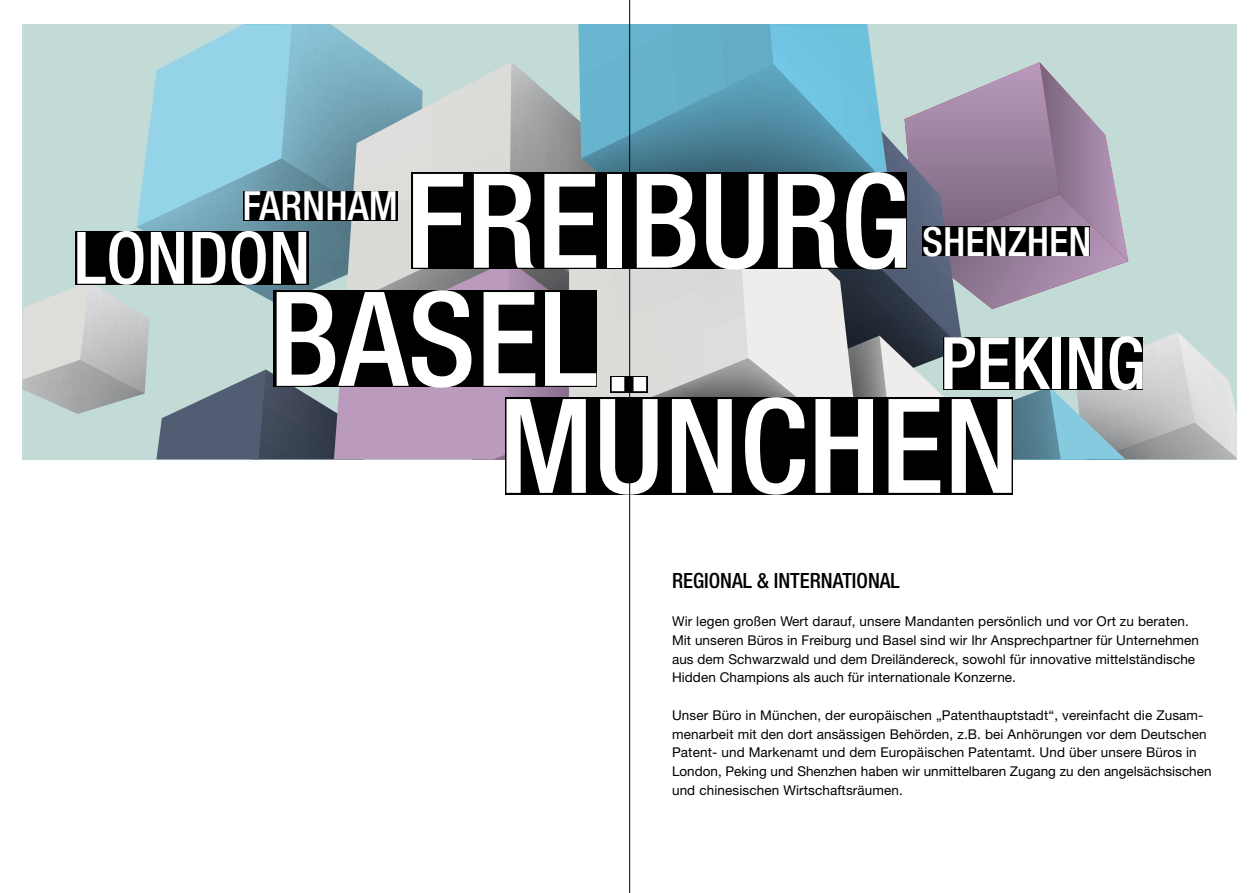
<style>
.page{position:relative;width:1259px;height:893px;background:#fff}
.page>*{position:absolute;margin:0;border:0;box-sizing:border-box;transform-origin:0 0}
.t1{font:500 condensed 131.4px "Helvetica Neue LT";color:#fff}
.t2{font:500 condensed 72.45px "Helvetica Neue LT";color:#fff}
.t3{font:500 condensed 40.35px "Helvetica Neue LT";color:#fff}
.t4{font:500 condensed 21px "Helvetica Neue LT";color:#000}
.t5{font:13.5px/18.8px "Helvetica Neue LT";letter-spacing:.01em;color:#000}
</style>
<div class="page">
<svg style="left:22px;top:24px;width:1214px;height:435px;background:#a3b8c1"></svg>
<div style="left:610px;top:376px;width:38px;height:16px;background:#000"></div>
<div style="left:411px;top:173px;width:496px;height:96px;background:#000"></div>
<div style="left:505px;top:397px;width:507px;height:97px;background:#000"></div>
<div style="left:943px;top:337px;width:200px;height:52px;background:#000"></div>
<div style="left:273px;top:291px;width:324px;height:96px;background:#000"></div>
<div style="left:75px;top:231px;width:233px;height:53px;background:#000"></div>
<div style="left:243px;top:191px;width:154px;height:29px;background:#000"></div>
<div style="left:922px;top:226px;width:168px;height:30px;background:#000"></div>
<hr style="left:629px;top:0;width:1px;height:893px;background:#000">
<h3 class="t3" style="left:242px;top:182px;width:157px">FARNHAM</h3>
<h2 class="t2" style="left:74px;top:215px;width:238px">LONDON</h2>
<h1 class="t1" style="left:405px;top:143px;width:507px">FREIBURG</h1>
<h3 class="t3" style="left:922px;top:218px;width:171px">SHENZHEN</h3>
<h1 class="t1" style="left:269px;top:261px;width:330px">BASEL</h1>
<h2 class="t2" style="left:940px;top:320px;width:207px">PEKING</h2>
<h1 class="t1" style="left:499px;top:368px;width:522px">MÜNCHEN</h1>
<h3 class="t4" style="left:672px;top:568px;width:229px">REGIONAL &amp; INTERNATIONAL</h3>
<p class="t5" style="left:672px;top:612px;width:528px">Wir legen großen Wert darauf, unsere Mandanten persönlich und vor Ort zu beraten.<br>Mit unseren Büros in Freiburg und Basel sind wir Ihr Ansprechpartner für Unternehmen aus dem Schwarzwald und dem Dreiländereck, sowohl für innovative mittelständische Hidden Champions als auch für internationale Konzerne.</p>
<p class="t5" style="left:672px;top:705px;width:541px">Unser Büro in München, der europäischen „Patenthauptstadt“, vereinfacht die Zusam&shy;menarbeit mit den dort ansässigen Behörden, z.B. bei Anhörungen vor dem Deutschen Patent- und Markenamt und dem Europäischen Patentamt. Und über unsere Büros in London, Peking und Shenzhen haben wir unmittelbaren Zugang zu den angelsächsischen und chinesischen Wirtschaftsräumen.</p>
</div>
